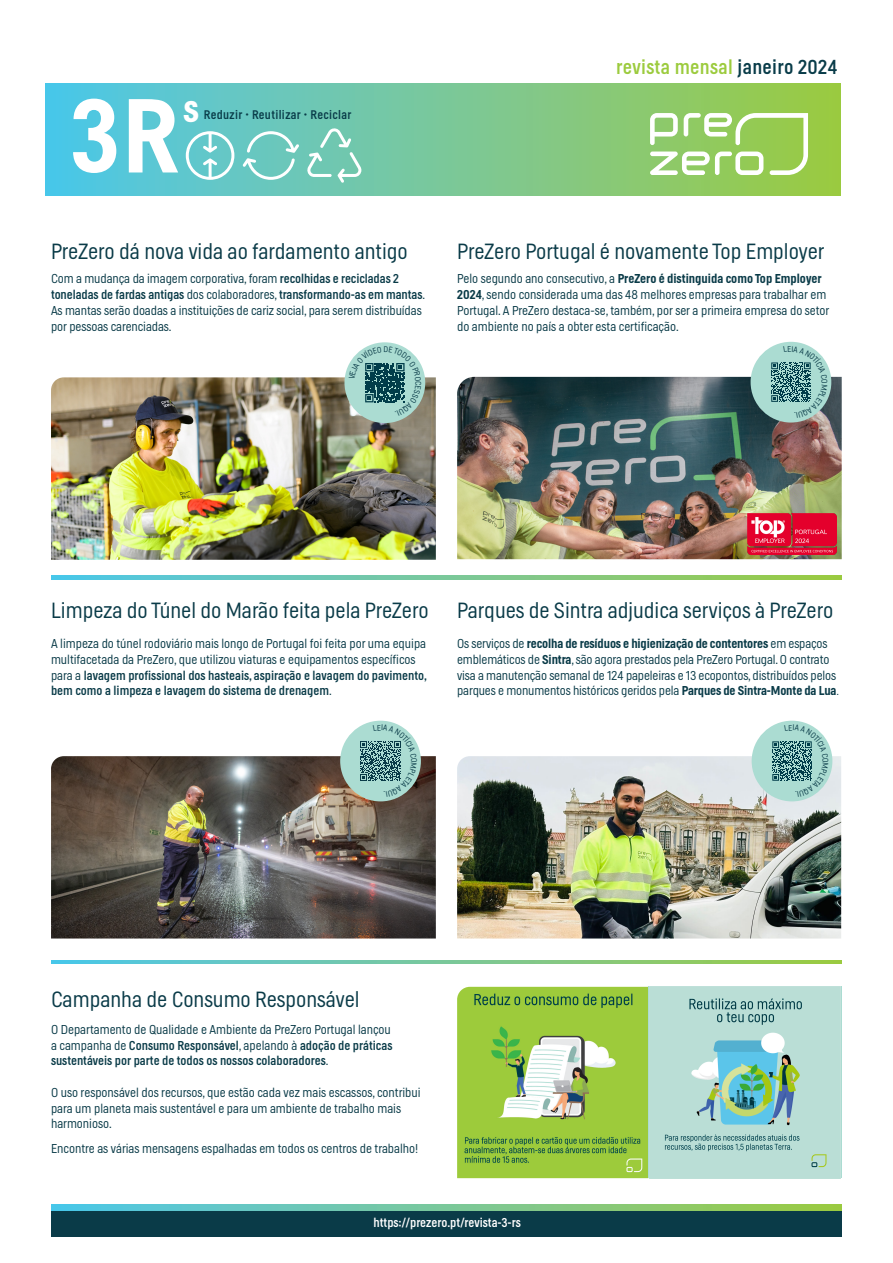
<style>
.page{position:relative;width:893px;height:1263px;background:#fff}
.page>*{position:absolute;margin:0;border:0;box-sizing:border-box;transform-origin:0 0}
.t1{font:500 103.88px "Helsinki";color:#fff}
.t2{font:500 37.8px "Helsinki";color:#fff}
.t3{font:200 21.75px "Helsinki";color:#0a3b48}
.t4{font:20.02px "Helsinki";letter-spacing:.015em;color:#9ccb3e}
.t5{font:200 12.75px/15.8px "Helsinki";color:#0a3b48}
.t6{font:12.75px/15.8px "Helsinki";color:#0a3b48;text-align:justify}
.t7{font:12.75px "Helsinki";color:#fff}
.t8{font:12.38px "Helsinki";letter-spacing:.03em;color:#093c49}
.s1{font-size:7.73px}
.s2{font-weight:400}
.s3{color:#093c49}
.s4{font-weight:500}
.s5{font-weight:100}
.s6{font-weight:200}
</style>
<div class="page">
<img style="left:457px;top:756px;width:384px;height:182px">
<img style="left:51px;top:756px;width:385px;height:182px">
<img style="left:457px;top:377px;width:385px;height:182px">
<div style="left:46px;top:84px;width:795px;height:111px;background:linear-gradient(to right,#50c6ec,#9fca44)"></div>
<svg style="left:650px;top:113px;width:158px;height:62px"></svg>
<svg style="left:306px;top:127px;width:55px;height:56px;background:#86d0bd"></svg>
<svg style="left:243px;top:131px;width:56px;height:49px;background:#82d0c7"></svg>
<svg style="left:186px;top:131px;width:48px;height:49px"></svg>
<img style="left:51px;top:377px;width:385px;height:183px">
<div style="left:344px;top:342px;width:81px;height:81px;background:#abdcd2;border-radius:50%"></div>
<svg style="left:51px;top:576px;width:791px;height:3px;background:#77c898"></svg>
<svg style="left:51px;top:960px;width:791px;height:4px;background:#77c898"></svg>
<div style="left:751px;top:342px;width:80px;height:80px;background:#abdcd2;border-radius:50%"></div>
<div style="left:752px;top:721px;width:80px;height:80px;background:#abdcd2;border-radius:50%"></div>
<img style="left:457px;top:987px;width:191px;height:191px">
<svg style="left:648px;top:987px;width:194px;height:191px;background:#a9d3cb"></svg>
<div style="left:51px;top:1210px;width:791px;height:26px;background:#0a3b48"></div>
<svg style="left:51px;top:1205px;width:791px;height:5px;background:#77c898"></svg>
<img style="left:747px;top:514px;width:90px;height:40px">
<div style="left:340px;top:721px;width:81px;height:80px;background:#abdcd2;border-radius:50%"></div>
<svg style="left:349px;top:346px;width:72px;height:70px"></svg>
<svg style="left:771px;top:346px;width:56px;height:72px"></svg>
<svg style="left:772px;top:725px;width:56px;height:72px"></svg>
<svg style="left:360px;top:725px;width:57px;height:72px"></svg>
<p class="t1" style="left:72px;top:75px;width:108px">3R</p>
<p class="t2" style="left:183px;top:86px;width:17px">s</p>
<p class="t8" style="left:204px;top:107px;width:149px">Reduzir <span class="s1">•</span> Reutilizar <span class="s1">•</span> Reciclar</p>
<p class="t3" style="left:51px;top:238px;width:358px">PreZero dá nova vida ao fardamento antigo</p>
<p class="t5" style="left:51px;top:271px;width:375px">Com a mudança da imagem corporativa, foram <span class="s2">recolhidas e recicladas 2 toneladas de fardas antigas</span> dos colaboradores, <span class="s2">transformando-as em mantas</span>.<br>As mantas serão doadas a instituições de cariz social, para serem distribuídas por pessoas carenciadas.</p>
<p class="t4" style="left:616px;top:55px;width:223px">revista mensal <span class="s3">janeiro 2024</span></p>
<p class="t3" style="left:457px;top:238px;width:369px">PreZero Portugal é novamente Top Employer</p>
<p class="t5" style="left:457px;top:271px;width:374px">Pelo segundo ano consecutivo, a <span class="s4">PreZero é distinguida como Top Employer 2024</span>, sendo considerada uma das 48 melhores empresas para trabalhar em Portugal. A PreZero destaca-se, também, por ser a primeira empresa do setor do ambiente no país a obter esta certificação.</p>
<p class="t3" style="left:51px;top:598px;width:379px">Limpeza do Túnel do Marão feita pela PreZero</p>
<p class="t5" style="left:51px;top:635px;width:377px">A limpeza do túnel rodoviário mais longo de Portugal foi feita por uma equipa multifacetada da PreZero, que utilizou viaturas e equipamentos específicos para a <span class="s2">lavagem profissional dos hasteais, aspiração e lavagem do pavimento, bem como a limpeza e lavagem do sistema de drenagem</span>.</p>
<p class="t3" style="left:457px;top:598px;width:378px">Parques de Sintra adjudica serviços à PreZero</p>
<p class="t5" style="left:457px;top:635px;width:383px">Os serviços de <span class="s4">recolha de resíduos e higienização de contentores</span> em espaços emblemáticos de <span class="s4">Sintra</span>, são agora prestados pela PreZero Portugal. O contrato visa a manutenção semanal de 124 papeleiras e 13 ecopontos, distribuídos pelos parques e monumentos históricos geridos pela <span class="s4">Parques de Sintra-Monte da Lua</span><span class="s5">.</span></p>
<p class="t3" style="left:51px;top:986px;width:310px">Campanha de Consumo Responsável</p>
<p class="t6" style="left:51px;top:1021px;width:343px"><span class="s6">O Departamento de Qualidade e Ambiente da PreZero Portugal lançou a campanha de</span> Consumo Responsável<span class="s6">, apelando à</span> adoção de práticas sustentáveis por parte de todos os nossos colaboradores<span class="s6">.</span></p>
<p class="t5" style="left:51px;top:1084px;width:371px">O uso responsável dos recursos, que estão cada vez mais escassos, contribui para um planeta mais sustentável e para um ambiente de trabalho mais harmonioso.</p>
<p class="t5" style="left:51px;top:1140px;width:369px">Encontre as várias mensagens espalhadas em todos os centros de trabalho!</p>
<p class="t7" style="left:374px;top:1215px;width:149px">https://prezero.pt/revista-3-rs</p>
</div>
